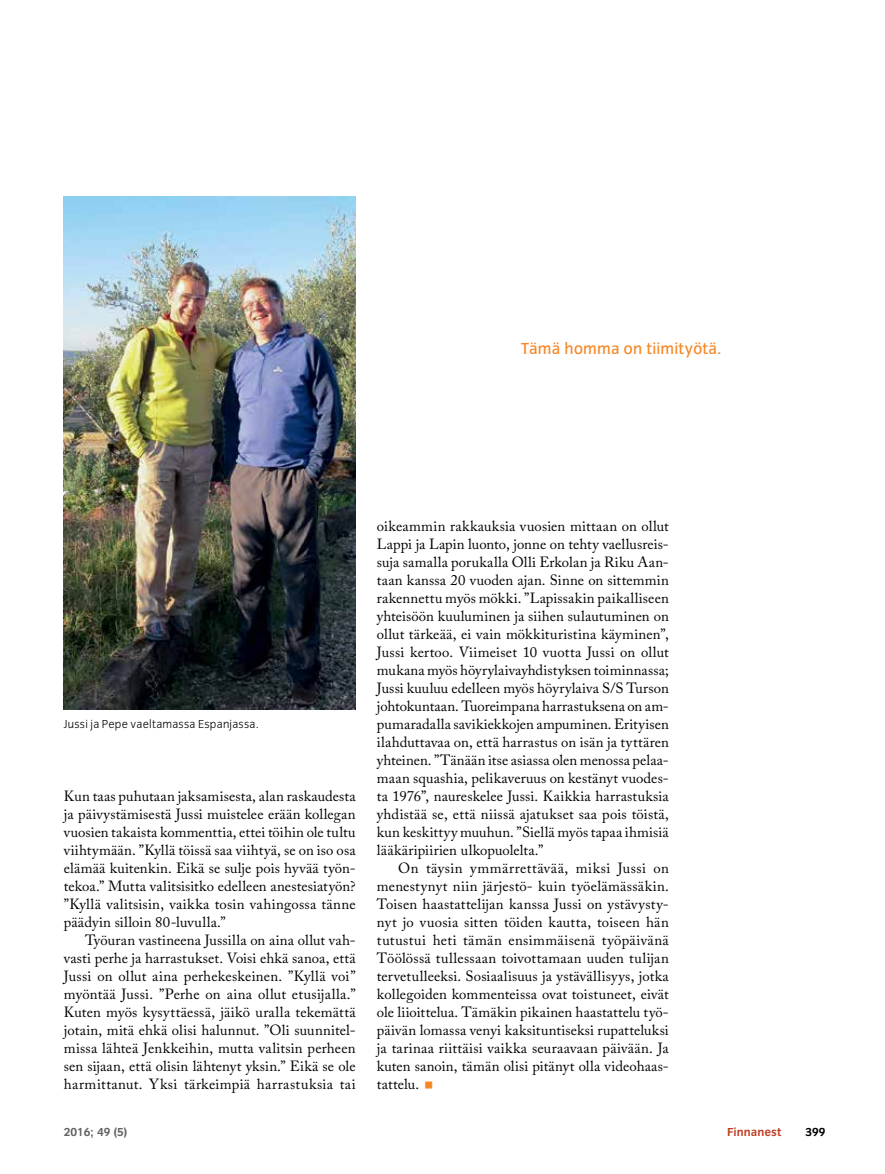
<style>
.page{position:relative;width:885px;height:1174px;background:#fff}
.page>*{position:absolute;margin:0;border:0;box-sizing:border-box;transform-origin:0 0}
.t1{font:16.5px "Congress Sans";letter-spacing:.005em;color:#f68724}
.t2{font:14.7px/18px "Adobe Caslon Pro";letter-spacing:.015em;color:#000;text-align:justify}
.t3{font:300 12px "Congress Sans";letter-spacing:.02em;color:#000}
.t4{font:700 12px "Congress Sans";color:#636361}
.t5{font:700 12px "Congress Sans";color:#be4127}
.t6{font:700 12px "Congress Sans";color:#000}
</style>
<div class="page">
<img style="left:64px;top:196px;width:291px;height:514px">
<p class="t1" style="left:521px;top:340px;width:202px">Tämä homma on tiimityötä.</p>
<p class="t3" style="left:64px;top:718px;width:196px">Jussi ja Pepe vaeltamassa Espanjassa.</p>
<p class="t2" style="left:64px;top:787px;width:293px">Kun taas puhutaan jaksamisesta, alan raskaudesta ja päivystämisestä Jussi muistelee erään kollegan vuosien takaista kommenttia, ettei töihin ole tultu viihtymään. ”Kyllä töissä saa viihtyä, se on iso osa elämää kuitenkin. Eikä se sulje pois hyvää työn&shy;tekoa.” Mutta valitsisitko edelleen anestesiatyön? ”Kyllä valitsisin, vaikka tosin vahingossa tänne päädyin silloin 80-luvulla.”</p>
<p class="t2" style="left:64px;top:931px;width:293px;text-indent:21px">Työuran vastineena Jussilla on aina ollut vah&shy;vasti perhe ja harrastukset. Voisi ehkä sanoa, että Jussi on ollut aina perhekeskeinen. ”Kyllä voi” myöntää Jussi. ”Perhe on aina ollut etusijalla.” Kuten myös kysyttäessä, jäikö uralla tekemättä jotain, mitä ehkä olisi halunnut. ”Oli suunnitel&shy;missa lähteä Jenkkeihin, mutta valitsin perheen sen sijaan, että olisin lähtenyt yksin.” Eikä se ole harmittanut. Yksi tärkeimpiä harrastuksia tai</p>
<p class="t2" style="left:377px;top:517px;width:293px">oikeammin rakkauksia vuosien mittaan on ollut Lappi ja Lapin luonto, jonne on tehty vaellusreis&shy;suja samalla porukalla Olli Erkolan ja Riku Aan&shy;taan kanssa 20 vuoden ajan. Sinne on sittemmin rakennettu myös mökki. ”Lapissakin paikalliseen yhteisöön kuuluminen ja siihen sulautuminen on ollut tärkeää, ei vain mökkituristina käyminen”, Jussi kertoo. Viimeiset 10 vuotta Jussi on ollut mukana myös höyrylaivayhdistyksen toiminnassa; Jussi kuuluu edelleen myös höyrylaiva S/S Turson johtokuntaan. Tuoreimpana harrastuksena on am&shy;pumaradalla savikiekkojen ampuminen. Erityisen ilahduttavaa on, että harrastus on isän ja tyttären yhteinen. ”Tänään itse asiassa olen menossa pelaa&shy;maan squashia, pelikaveruus on kestänyt vuodes&shy;ta 1976”, naureskelee Jussi. Kaikkia harrastuksia yhdistää se, että niissä ajatukset saa pois töistä, kun keskittyy muuhun. ”Siellä myös tapaa ihmisiä lääkäripiirien ulkopuolelta.”</p>
<p class="t2" style="left:377px;top:859px;width:293px;text-indent:21px">On täysin ymmärrettävää, miksi Jussi on menestynyt niin järjestö- kuin työelämässäkin.<br>Toisen haastattelijan kanssa Jussi on ystävysty&shy;nyt jo vuosia sitten töiden kautta, toiseen hän tutustui heti tämän ensimmäisenä työpäivänä Töölössä tullessaan toivottamaan uuden tulijan tervetulleeksi. Sosiaalisuus ja ystävällisyys, jotka kollegoiden kommenteissa ovat toistuneet, eivät ole liioittelua. Tämäkin pikainen haastattelu työ&shy;päivän lomassa venyi kaksituntiseksi rupatteluksi ja tarinaa riittäisi vaikka seuraavaan päivään. Ja kuten sanoin, tämän olisi pitänyt olla videohaas&shy;tattelu.</p>
<p class="t4" style="left:64px;top:1125px;width:65px">2016; 49 (5)</p>
<p class="t5" style="left:727px;top:1125px;width:56px">Finnanest</p>
<p class="t6" style="left:805px;top:1125px;width:22px">399</p>
</div>
